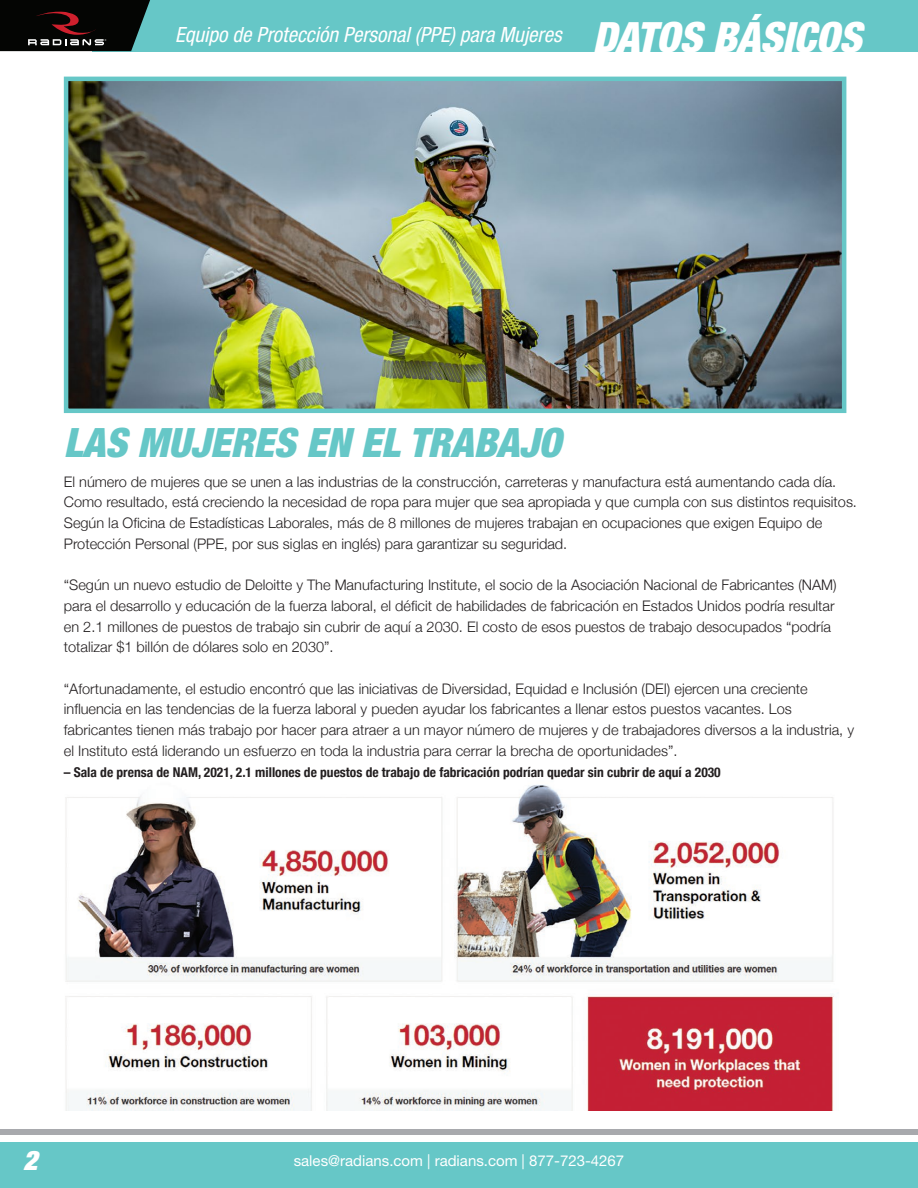
<style>
.page{position:relative;width:918px;height:1188px;background:#fff}
.page>*{position:absolute;margin:0;border:0;box-sizing:border-box;transform-origin:0 0}
.t1{font:italic 900 condensed 41.85px "Helvetica Neue LT Std";color:#fff}
.t2{font:italic 900 condensed 40.5px "Helvetica Neue LT Std";color:#66c7c7}
.t3{font:italic 900 condensed 27px "Helvetica Neue LT Std";color:#fff}
.t4{font:italic condensed 21px "Helvetica Neue LT Std";color:#fff}
.t5{font:15px "Helvetica Neue LT Std";color:#fff}
.TOC_-_Entries{font:300 14.55px/20.7px "Helvetica Neue";color:#231f20}
.TOC_-_Entries-2{font:700 condensed 13.5px "Helvetica Neue";color:#231f20}
</style>
<div class="page">
<div style="left:93px;top:0;width:825px;height:51px;background:#66c7c7"></div>
<svg style="left:0;top:0;width:150px;height:51px;background:#191918"></svg>
<div style="left:0;top:1142px;width:918px;height:46px;background:#66c7c7"></div>
<div style="left:0;top:1129px;width:918px;height:6px;background:#a8a9ad"></div>
<img style="left:65px;top:785px;width:769px;height:325px">
<img style="left:69px;top:82px;width:772px;height:326px">
<div style="left:64px;top:77px;width:782px;height:336px;border:4px solid #66c7c7"></div>
<p class="t4" style="left:175px;top:22px;width:388px">Equipo de Protección Personal (PPE) para Mujeres</p>
<p class="t1" style="left:593px;top:11px;width:270px">DATOS BÁSICOS</p>
<p class="t2" style="left:64px;top:418px;width:499px">LAS MUJERES EN EL TRABAJO</p>
<p class="TOC_-_Entries" style="left:64px;top:470px;width:795px">El número de mujeres que se unen a las industrias de la construcción, carreteras y manufactura está aumentando cada día.<br>Como resultado, está creciendo la necesidad de ropa para mujer que sea apropiada y que cumpla con sus distintos requisitos.<br>Según la Oficina de Estadísticas Laborales, más de 8 millones de mujeres trabajan en ocupaciones que exigen Equipo de Protección Personal (PPE, por sus siglas en inglés) para garantizar su seguridad.</p>
<p class="TOC_-_Entries" style="left:64px;top:574px;width:774px">“Según un nuevo estudio de Deloitte y The Manufacturing Institute, el socio de la Asociación Nacional de Fabricantes (NAM) para el desarrollo y educación de la fuerza laboral, el déficit de habilidades de fabricación en Estados Unidos podría resultar en 2.1 millones de puestos de trabajo sin cubrir de aquí a 2030. El costo de esos puestos de trabajo desocupados “podría totalizar $1 billón de dólares solo en 2030”.</p>
<p class="TOC_-_Entries" style="left:64px;top:677px;width:792px">“Afortunadamente, el estudio encontró que las iniciativas de Diversidad, Equidad e Inclusión (DEI) ejercen una creciente influencia en las tendencias de la fuerza laboral y pueden ayudar los fabricantes a llenar estos puestos vacantes. Los fabricantes tienen más trabajo por hacer para atraer a un mayor número de mujeres y de trabajadores diversos a la industria, y el Instituto está liderando un esfuerzo en toda la industria para cerrar la brecha de oportunidades”.</p>
<p class="TOC_-_Entries-2" style="left:64px;top:760px;width:658px">– Sala de prensa de NAM, 2021, 2.1 millones de puestos de trabajo de fabricación podrían quedar sin cubrir de aquí a 2030</p>
<p class="t3" style="left:23px;top:1143px;width:16px">2</p>
<p class="t5" style="left:294px;top:1152px;width:332px">sales@radians.com | radians.com | 877-723-4267</p>
</div>
